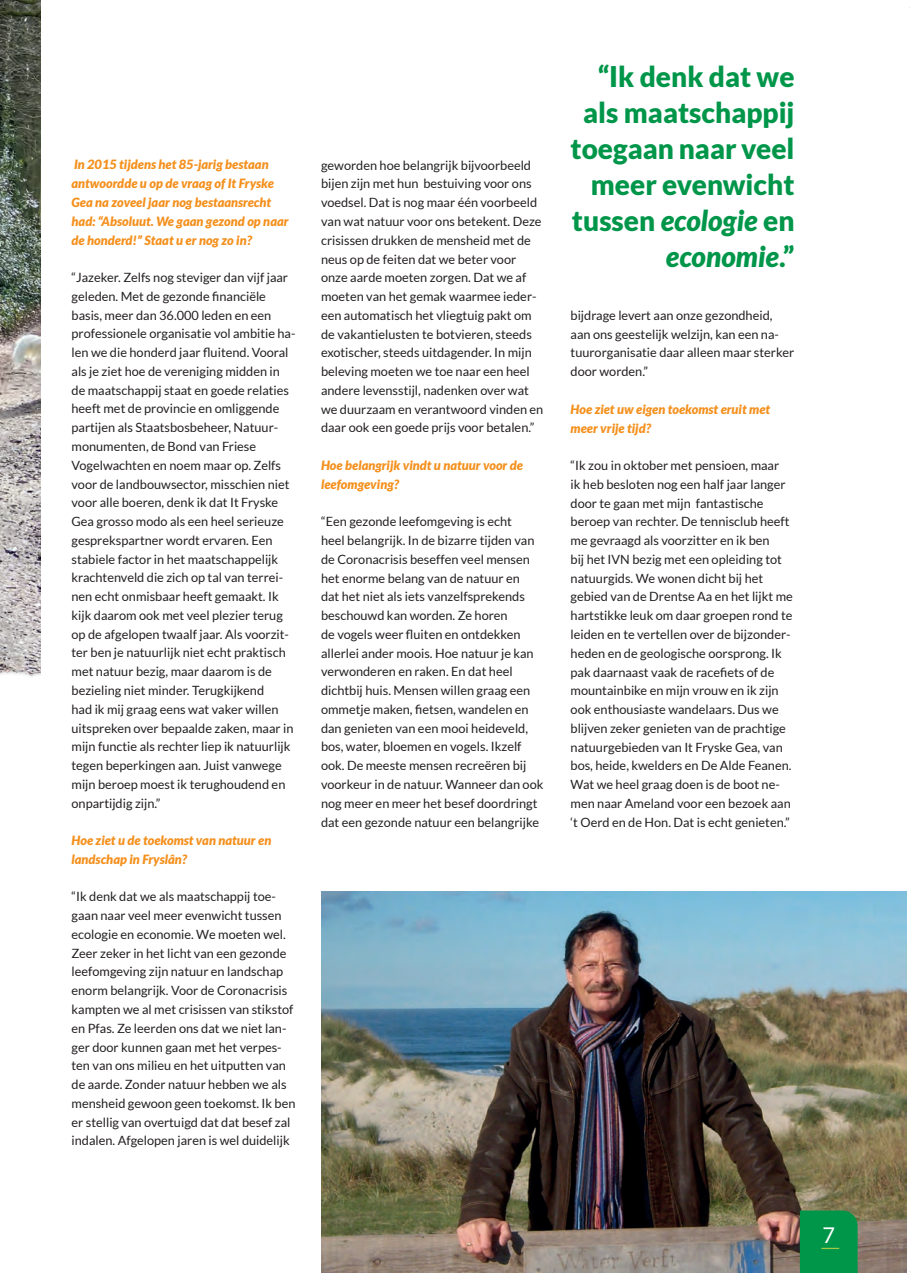
<style>
.page{position:relative;width:910px;height:1273px;background:#fff}
.page>*{position:absolute;margin:0;border:0;box-sizing:border-box;transform-origin:0 0}
.t1{font:900 28.5px/36px "Lato";color:#00964a;text-align:right}
.t2{font:21.6px "Lato";color:#fff}
.t3{font:12.75px/18.8px "Lato";color:#231f20}
.t4{font:italic 900 12.75px/18.8px "Lato";color:#f4901d}
.s1{font-style:italic}
</style>
<div class="page">
<img style="left:0;top:0;width:41px;height:677px">
<img style="left:321px;top:891px;width:585px;height:381px">
<div style="left:800px;top:1210px;width:57px;height:62px;background:#00964a"></div>
<p class="t4" style="left:72px;top:155px;width:219px">In 2015 tijdens het 85-jarig bestaan antwoordde u op de vraag of It Fryske Gea na zoveel jaar nog bestaansrecht had: “Absoluut. We gaan gezond op naar de honderd!” Staat u er nog zo in?</p>
<p class="t3" style="left:72px;top:268px;width:225px">“Jazeker. Zelfs nog steviger dan vijf jaar geleden. Met de gezonde financiële basis, meer dan 36.000 leden en een professionele organisatie vol ambitie ha&shy;len we die honderd jaar fluitend. Vooral als je ziet hoe de vereniging midden in de maatschappij staat en goede relaties heeft met de provincie en omliggende partijen als Staatsbosbeheer, Natuur&shy;monumenten, de Bond van Friese Vogelwachten en noem maar op. Zelfs voor de landbouwsector, misschien niet voor alle boeren, denk ik dat It Fryske Gea grosso modo als een heel serieuze gesprekspartner wordt ervaren. Een stabiele factor in het maatschappelijk krachtenveld die zich op tal van terrei&shy;nen echt onmisbaar heeft gemaakt. Ik kijk daarom ook met veel plezier terug op de afgelopen twaalf jaar. Als voorzit&shy;ter ben je natuurlijk niet echt praktisch met natuur bezig, maar daarom is de bezieling niet minder. Terugkijkend<br>had ik mij graag eens wat vaker willen uitspreken over bepaalde zaken, maar in mijn functie als rechter liep ik natuurlijk tegen beperkingen aan. Juist vanwege mijn beroep moest ik terughoudend en onpartijdig zijn.”</p>
<p class="t4" style="left:72px;top:831px;width:201px">Hoe ziet u de toekomst van natuur en landschap in Fryslân?</p>
<p class="t3" style="left:72px;top:887px;width:225px">“Ik denk dat we als maatschappij toe&shy;gaan naar veel meer evenwicht tussen ecologie en economie. We moeten wel.<br>Zeer zeker in het licht van een gezonde leefomgeving zijn natuur en landschap enorm belangrijk. Voor de Coronacrisis kampten we al met crisissen van stikstof en Pfas. Ze leerden ons dat we niet lan&shy;ger door kunnen gaan met het verpes&shy;ten van ons milieu en het uitputten van de aarde. Zonder natuur hebben we als mensheid gewoon geen toekomst. Ik ben er stellig van overtuigd dat dat besef zal indalen. Afgelopen jaren is wel duidelijk</p>
<p class="t3" style="left:321px;top:155px;width:224px">geworden hoe belangrijk bijvoorbeeld bijen zijn met hun bestuiving voor ons voedsel. Dat is nog maar één voorbeeld van wat natuur voor ons betekent. Deze crisissen drukken de mensheid met de neus op de feiten dat we beter voor onze aarde moeten zorgen. Dat we af moeten van het gemak waarmee ieder&shy;een automatisch het vliegtuig pakt om de vakantielusten te botvieren, steeds exotischer, steeds uitdagender. In mijn beleving moeten we toe naar een heel andere levensstijl, nadenken over wat we duurzaam en verantwoord vinden en daar ook een goede prijs voor betalen.”</p>
<p class="t4" style="left:321px;top:456px;width:203px">Hoe belangrijk vindt u natuur voor de leefomgeving?</p>
<p class="t3" style="left:321px;top:512px;width:224px">“Een gezonde leefomgeving is echt<br>heel belangrijk. In de bizarre tijden van de Coronacrisis beseffen veel mensen het enorme belang van de natuur en<br>dat het niet als iets vanzelfsprekends beschouwd kan worden. Ze horen<br>de vogels weer fluiten en ontdekken allerlei ander moois. Hoe natuur je kan verwonderen en raken. En dat heel dichtbij huis. Mensen willen graag een ommetje maken, fietsen, wandelen en dan genieten van een mooi heideveld, bos, water, bloemen en vogels. Ikzelf ook. De meeste mensen recreëren bij voorkeur in de natuur. Wanneer dan ook nog meer en meer het besef doordringt dat een gezonde natuur een belangrijke</p>
<h1 class="t1" style="left:570px;top:58px;width:225px">“Ik denk dat we als maatschappij toegaan naar veel meer evenwicht tussen <span class="s1">ecologie</span> en <span class="s1">economie</span>.”</h1>
<p class="t3" style="left:570px;top:306px;width:225px">bijdrage levert aan onze gezondheid, aan ons geestelijk welzijn, kan een na&shy;tuurorganisatie daar alleen maar sterker door worden.”</p>
<p class="t4" style="left:570px;top:400px;width:201px">Hoe ziet uw eigen toekomst eruit met meer vrije tijd?</p>
<p class="t3" style="left:570px;top:456px;width:224px">“Ik zou in oktober met pensioen, maar<br>ik heb besloten nog een half jaar langer door te gaan met mijn fantastische beroep van rechter. De tennisclub heeft me gevraagd als voorzitter en ik ben<br>bij het IVN bezig met een opleiding tot natuurgids. We wonen dicht bij het gebied van de Drentse Aa en het lijkt me hartstikke leuk om daar groepen rond te leiden en te vertellen over de bijzonder&shy;heden en de geologische oorsprong. Ik pak daarnaast vaak de racefiets of de mountainbike en mijn vrouw en ik zijn ook enthousiaste wandelaars. Dus we blijven zeker genieten van de prachtige natuurgebieden van It Fryske Gea, van bos, heide, kwelders en De Alde Feanen.<br>Wat we heel graag doen is de boot ne&shy;men naar Ameland voor een bezoek aan ‘t Oerd en de Hon. Dat is echt genieten.”</p>
<h2 class="t2" style="left:822px;top:1222px;width:14px">7</h2>
</div>
